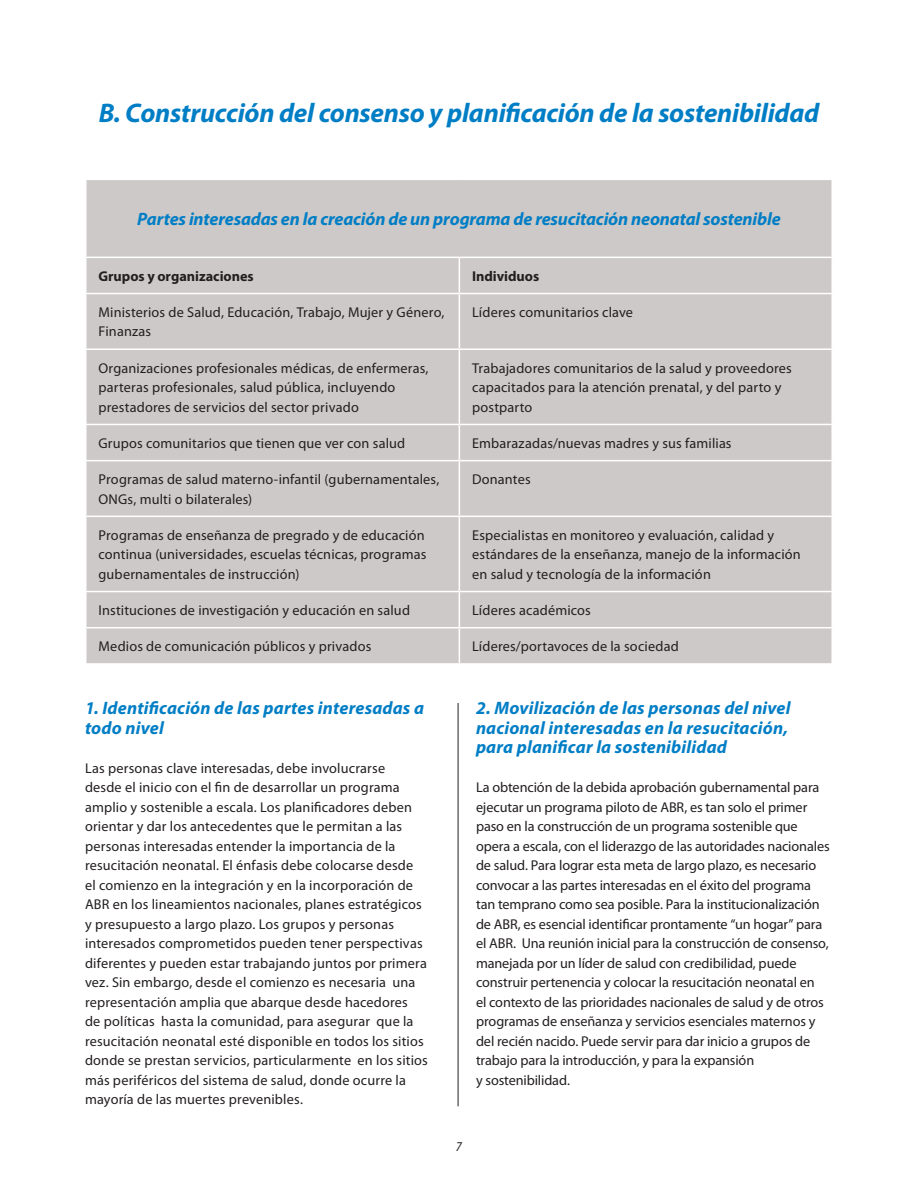
<style>
.page{position:relative;width:918px;height:1188px;background:#fff}
.page>*{position:absolute;margin:0;border:0;box-sizing:border-box;transform-origin:0 0}
.t1{font:italic 700 27px "Myriad Pro";letter-spacing:-.01em;color:#007ec5}
.t2{font:italic 700 18px/19.5px "Myriad Pro";letter-spacing:.005em;color:#007ec5}
.t3{font:14.25px/19.5px "Myriad Pro";letter-spacing:.01em;color:#231f20}
.t4{font:700 14.25px "Myriad Pro";color:#231f20}
.t5{font:italic 13.5px "Myriad Pro";color:#231f20;scale:.91 1}
</style>
<div class="page">
<hr style="left:458px;top:703px;width:1px;height:403px;background:#231f20">
<div style="left:87px;top:180px;width:744px;height:483px;background:#cdc9c8"></div>
<hr style="left:85px;top:257px;width:374px;height:1px;background:#fff">
<hr style="left:459px;top:257px;width:374px;height:1px;background:#fff">
<hr style="left:459px;top:258px;width:1px;height:35px;background:#fff">
<hr style="left:85px;top:293px;width:374px;height:1px;background:#fff">
<hr style="left:459px;top:293px;width:374px;height:1px;background:#fff">
<hr style="left:459px;top:294px;width:1px;height:54px;background:#fff">
<hr style="left:85px;top:348px;width:374px;height:2px;background:#fff">
<hr style="left:459px;top:348px;width:374px;height:2px;background:#fff">
<hr style="left:459px;top:350px;width:1px;height:74px;background:#fff">
<hr style="left:85px;top:424px;width:374px;height:1px;background:#fff">
<hr style="left:459px;top:424px;width:374px;height:1px;background:#fff">
<hr style="left:459px;top:425px;width:1px;height:35px;background:#fff">
<hr style="left:85px;top:460px;width:374px;height:1px;background:#fff">
<hr style="left:459px;top:460px;width:374px;height:1px;background:#fff">
<hr style="left:459px;top:461px;width:1px;height:55px;background:#fff">
<hr style="left:85px;top:516px;width:374px;height:1px;background:#fff">
<hr style="left:459px;top:516px;width:374px;height:1px;background:#fff">
<hr style="left:459px;top:517px;width:1px;height:74px;background:#fff">
<hr style="left:459px;top:591px;width:374px;height:1px;background:#fff">
<hr style="left:459px;top:627px;width:374px;height:1px;background:#fff">
<hr style="left:459px;top:628px;width:1px;height:35px;background:#fff">
<hr style="left:85px;top:591px;width:374px;height:1px;background:#fff">
<hr style="left:459px;top:592px;width:1px;height:35px;background:#fff">
<hr style="left:85px;top:627px;width:374px;height:1px;background:#fff">
<h1 class="t1" style="left:99px;top:96px;width:722px">B. Construcción del consenso y planificación de la sostenibilidad</h1>
<p class="t2" style="left:137px;top:209px;width:645px">Partes interesadas en la creación de un programa de resucitación neonatal sostenible</p>
<p class="t4" style="left:99px;top:267px;width:157px">Grupos y organizaciones</p>
<p class="t4" style="left:472px;top:267px;width:69px">Individuos</p>
<p class="t3" style="left:99px;top:302px;width:347px">Ministerios de Salud, Educación, Trabajo, Mujer y Género,<br>Finanzas</p>
<p class="t3" style="left:472px;top:302px;width:162px">Líderes comunitarios clave</p>
<p class="t3" style="left:99px;top:358px;width:332px">Organizaciones profesionales médicas, de enfermeras, parteras profesionales, salud pública, incluyendo prestadores de servicios del sector privado</p>
<p class="t3" style="left:472px;top:358px;width:321px">Trabajadores comunitarios de la salud y proveedores capacitados para la atención prenatal, y del parto y postparto</p>
<p class="t3" style="left:99px;top:433px;width:308px">Grupos comunitarios que tienen que ver con salud</p>
<p class="t3" style="left:472px;top:433px;width:261px">Embarazadas/nuevas madres y sus familias</p>
<p class="t3" style="left:99px;top:469px;width:342px">Programas de salud materno-infantil (gubernamentales,<br>ONGs, multi o bilaterales)</p>
<p class="t3" style="left:472px;top:469px;width:60px">Donantes</p>
<p class="t3" style="left:99px;top:525px;width:329px">Programas de enseñanza de pregrado y de educación continua (universidades, escuelas técnicas, programas gubernamentales de instrucción)</p>
<p class="t3" style="left:472px;top:525px;width:330px">Especialistas en monitoreo y evaluación, calidad y estándares de la enseñanza, manejo de la información en salud y tecnología de la información</p>
<p class="t3" style="left:99px;top:600px;width:313px">Instituciones de investigación y educación en salud</p>
<p class="t3" style="left:472px;top:600px;width:120px">Líderes académicos</p>
<p class="t3" style="left:99px;top:636px;width:274px">Medios de comunicación públicos y privados</p>
<p class="t3" style="left:472px;top:636px;width:208px">Líderes/portavoces de la sociedad</p>
<p class="t2" style="left:85px;top:698px;width:341px">1. Identificación de las partes interesadas a todo nivel</p>
<p class="t3" style="left:85px;top:758px;width:344px">Las personas clave interesadas, debe involucrarse<br>desde el inicio con el fin de desarrollar un programa amplio y sostenible a escala. Los planificadores deben orientar y dar los antecedentes que le permitan a las personas interesadas entender la importancia de la resucitación neonatal. El énfasis debe colocarse desde<br>el comienzo en la integración y en la incorporación de ABR en los lineamientos nacionales, planes estratégicos y presupuesto a largo plazo. Los grupos y personas interesados comprometidos pueden tener perspectivas diferentes y pueden estar trabajando juntos por primera vez. Sin embargo, desde el comienzo es necesaria una representación amplia que abarque desde hacedores<br>de políticas hasta la comunidad, para asegurar que la resucitación neonatal esté disponible en todos los sitios donde se prestan servicios, particularmente en los sitios más periféricos del sistema de salud, donde ocurre la mayoría de las muertes prevenibles.</p>
<p class="t2" style="left:476px;top:698px;width:316px">2. Movilización de las personas del nivel nacional interesadas en la resucitación, para planificar la sostenibilidad</p>
<p class="t3" style="left:476px;top:778px;width:355px">La obtención de la debida aprobación gubernamental para ejecutar un programa piloto de ABR, es tan solo el primer paso en la construcción de un programa sostenible que opera a escala, con el liderazgo de las autoridades nacionales de salud. Para lograr esta meta de largo plazo, es necesario convocar a las partes interesadas en el éxito del programa tan temprano como sea posible. Para la institucionalización de ABR, es esencial identificar prontamente “un hogar” para el ABR. Una reunión inicial para la construcción de consenso, manejada por un líder de salud con credibilidad, puede construir pertenencia y colocar la resucitación neonatal en<br>el contexto de las prioridades nacionales de salud y de otros programas de enseñanza y servicios esenciales maternos y del recién nacido. Puede servir para dar inicio a grupos de trabajo para la introducción, y para la expansión<br>y sostenibilidad.</p>
<p class="t5" style="left:456px;top:1138px;width:8px">7</p>
</div>
